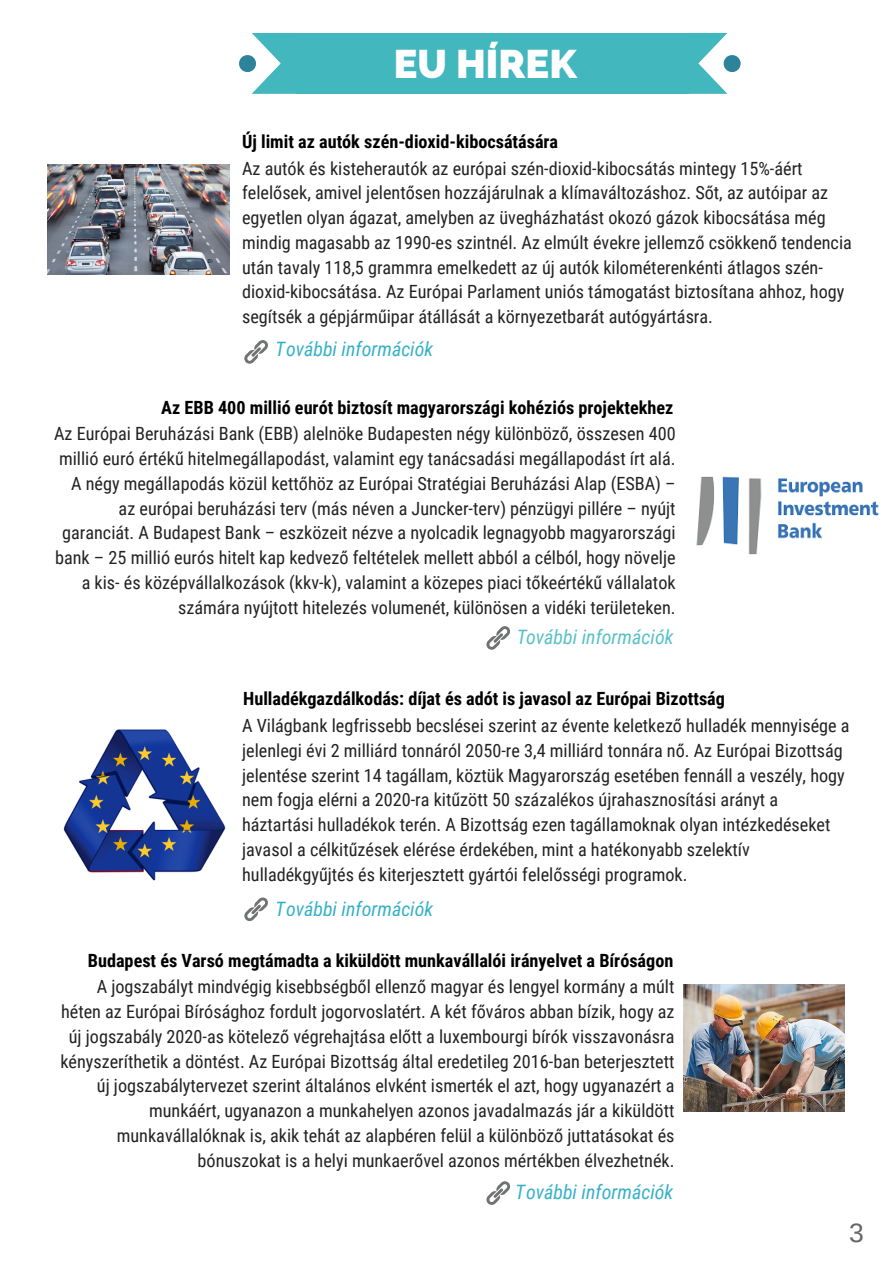
<style>
.page{position:relative;width:893px;height:1263px;background:#fff}
.page>*{position:absolute;margin:0;border:0;box-sizing:border-box;transform-origin:0 0}
.t1{font:800 39.75px "Raleway";color:#fff}
.t2{font:26.55px "Arimo";color:#666}
.t3{font:italic 19.8px "Roboto Condensed";color:#1aa5bf}
.t4{font:italic 19.8px "Roboto Condensed";color:#42b7be}
.t5{font:18.15px/24.8px "Roboto Condensed";color:#222}
.t6{font:700 18.15px "Roboto Condensed";color:#000}
</style>
<div class="page">
<div style="left:296px;top:33px;width:392px;height:61px;background:#42b7be"></div>
<svg style="left:688px;top:33px;width:53px;height:61px"></svg>
<svg style="left:239px;top:33px;width:57px;height:61px"></svg>
<svg style="left:244px;top:340px;width:24px;height:24px"></svg>
<svg style="left:486px;top:626px;width:24px;height:24px"></svg>
<svg style="left:244px;top:897px;width:24px;height:24px"></svg>
<svg style="left:486px;top:1181px;width:24px;height:24px"></svg>
<img style="left:47px;top:164px;width:183px;height:111px">
<img style="left:696px;top:476px;width:183px;height:79px">
<img style="left:63px;top:729px;width:163px;height:152px">
<img style="left:683px;top:984px;width:161px;height:127px">
<h1 class="t1" style="left:394px;top:40px;width:184px">EU HÍREK</h1>
<p class="t6" style="left:242px;top:131px;width:318px">Új limit az autók szén-dioxid-kibocsátására</p>
<p class="t5" style="left:242px;top:156px;width:611px">Az autók és kisteherautók az európai szén-dioxid-kibocsátás mintegy 15%-áért felelősek, amivel jelentősen hozzájárulnak a klímaváltozáshoz. Sőt, az autóipar az egyetlen olyan ágazat, amelyben az üvegházhatást okozó gázok kibocsátása még mindig magasabb az 1990-es szintnél. Az elmúlt évekre jellemző csökkenő tendencia után tavaly 118,5 grammra emelkedett az új autók kilométerenkénti átlagos szén&shy;dioxid-kibocsátása. Az Európai Parlament uniós támogatást biztosítana ahhoz, hogy segítsék a gépjárműipar átállását a környezetbarát autógyártásra.</p>
<p class="t3" style="left:276px;top:337px;width:159px">További információk</p>
<p class="t6" style="left:161px;top:398px;width:514px">Az EBB 400 millió eurót biztosít magyarországi kohéziós projektekhez</p>
<p class="t5" style="left:54px;top:422px;width:623px;text-align:right">Az Európai Beruházási Bank (EBB) alelnöke Budapesten négy különböző, összesen 400 millió euró értékű hitelmegállapodást, valamint egy tanácsadási megállapodást írt alá.<br>A négy megállapodás közül kettőhöz az Európai Stratégiai Beruházási Alap (ESBA) – az európai beruházási terv (más néven a Juncker-terv) pénzügyi pillére – nyújt garanciát. A Budapest Bank – eszközeit nézve a nyolcadik legnagyobb magyarországi bank – 25 millió eurós hitelt kap kedvező feltételek mellett abból a célból, hogy növelje a kis- és középvállalkozások (kkv-k), valamint a közepes piaci tőkeértékű vállalatok számára nyújtott hitelezés volumenét, különösen a vidéki területeken.</p>
<p class="t4" style="left:516px;top:626px;width:159px">További információk</p>
<p class="t6" style="left:243px;top:688px;width:483px">Hulladékgazdálkodás: díjat és adót is javasol az Európai Bizottság</p>
<p class="t5" style="left:242px;top:713px;width:609px">A Világbank legfrissebb becslései szerint az évente keletkező hulladék mennyisége a jelenlegi évi 2 milliárd tonnáról 2050-re 3,4 milliárd tonnára nő. Az Európai Bizottság jelentése szerint 14 tagállam, köztük Magyarország esetében fennáll a veszély, hogy nem fogja elérni a 2020-ra kitűzött 50 százalékos újrahasznosítási arányt a háztartási hulladékok terén. A Bizottság ezen tagállamoknak olyan intézkedéseket javasol a célkitűzések elérése érdekében, mint a hatékonyabb szelektív hulladékgyűjtés és kiterjesztett gyártói felelősségi programok.</p>
<p class="t3" style="left:276px;top:897px;width:159px">További információk</p>
<p class="t6" style="left:88px;top:950px;width:587px">Budapest és Varsó megtámadta a kiküldött munkavállalói irányelvet a Bíróságon</p>
<p class="t5" style="left:60px;top:975px;width:616px;text-align:right">A jogszabályt mindvégig kisebbségből ellenző magyar és lengyel kormány a múlt héten az Európai Bírósághoz fordult jogorvoslatért. A két főváros abban bízik, hogy az új jogszabály 2020-as kötelező végrehajtása előtt a luxembourgi bírók visszavonásra kényszeríthetik a döntést. Az Európai Bizottság által eredetileg 2016-ban beterjesztett új jogszabálytervezet szerint általános elvként ismerték el azt, hogy ugyanazért a munkáért, ugyanazon a munkahelyen azonos javadalmazás jár a kiküldött munkavállalóknak is, akik tehát az alapbéren felül a különböző juttatásokat és bónuszokat is a helyi munkaerővel azonos mértékben élvezhetnék.</p>
<p class="t3" style="left:516px;top:1181px;width:159px">További információk</p>
<h2 class="t2" style="left:849px;top:1218px;width:16px">3</h2>
</div>
